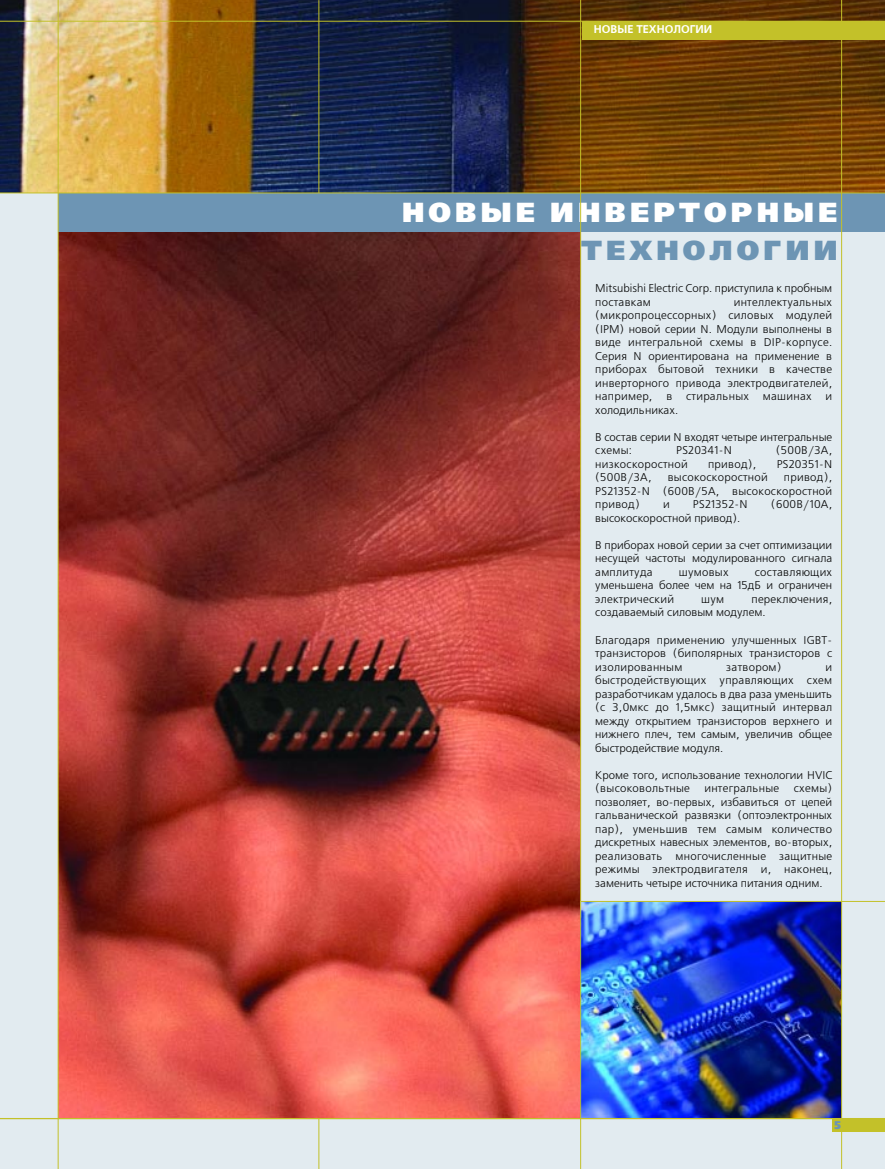
<style>
.page{position:relative;width:885px;height:1169px;background:#fff}
.page>*{position:absolute;margin:0;border:0;box-sizing:border-box;transform-origin:0 0}
.t1{font:27.5px "Free Set Black C";letter-spacing:.15em;color:#fff}
.t2{font:27.5px "Free Set Black C";letter-spacing:.15em;color:#6d95b4}
.t3{font:11.25px/13.5px "Free Set C";color:#000;text-align:justify}
.t4{font:11.25px "Free Set C";letter-spacing:.025em;color:#000}
.t5{font:700 11.25px "Free Set C";color:#fff}
.t6{font:11.25px "Free Set Black C";color:#6d95b4}
</style>
<div class="page">
<div style="left:0;top:151px;width:885px;height:1018px;background:#e2ebf0"></div>
<img style="left:0;top:0;width:885px;height:193px">
<div style="left:832px;top:1118px;width:53px;height:14px;background:#c3c129"></div>
<div style="left:582px;top:21px;width:303px;height:19px;background:#c3c129"></div>
<hr style="left:0;top:21px;width:885px;height:1px;background:#c3c129">
<hr style="left:319px;top:0;width:1px;height:1169px;background:#c3c129">
<div style="left:59px;top:193px;width:826px;height:39px;background:#6d95b4"></div>
<img style="left:59px;top:232px;width:521px;height:886px">
<hr style="left:0;top:193px;width:885px;height:1px;background:#c3c129">
<hr style="left:58px;top:0;width:1px;height:1169px;background:#c3c129">
<img style="left:581px;top:902px;width:260px;height:216px">
<hr style="left:580px;top:0;width:1px;height:1169px;background:#c3c129">
<hr style="left:0;top:1118px;width:885px;height:1px;background:#c3c129">
<hr style="left:841px;top:0;width:1px;height:1169px;background:#c3c129">
<hr style="left:581px;top:901px;width:304px;height:1px;background:#c3c129">
<p class="t5" style="left:594px;top:25px;width:120px">НОВЫЕ ТЕХНОЛОГИИ</p>
<h1 class="t1" style="left:402px;top:203px;width:437px">НОВЫЕ ИНВЕРТОРНЫЕ</h1>
<h1 class="t2" style="left:581px;top:240px;width:258px">ТЕХНОЛОГИИ</h1>
<p class="t3" style="left:595px;top:283px;width:238px">Mitsubishi Electric Corp. приступила к пробным поставкам</p>
<p class="t3" style="left:595px;top:296px;width:238px;text-indent:138px">интеллектуальных (микропроцессорных) силовых модулей (IPM) новой серии N. Модули выполнены в виде интегральной схемы в DIP-корпусе.<br>Серия N ориентирована на применение в приборах бытовой техники в качестве инверторного привода электродвигателей, например, в стиральных машинах и холодильниках.</p>
<p class="t3" style="left:595px;top:431px;width:238px">В состав серии N входят четыре интегральные схемы:</p>
<p class="t4" style="left:676px;top:446px;width:57px">PS20341-N</p>
<p class="t3" style="left:776px;top:445px;width:58px">(500В/3А,</p>
<p class="t4" style="left:595px;top:460px;width:94px">низкоскоростной</p>
<p class="t3" style="left:708px;top:458px;width:50px">привод),</p>
<p class="t4" style="left:777px;top:460px;width:57px">PS20351-N</p>
<p class="t3" style="left:595px;top:472px;width:58px">(500В/3А,</p>
<p class="t4" style="left:668px;top:473px;width:102px">высокоскоростной</p>
<p class="t3" style="left:595px;top:472px;width:238px;text-indent:189px">привод), PS21352-N (600В/5А, высокоскоростной привод)</p>
<p class="t3" style="left:663px;top:499px;width:8px">и</p>
<p class="t4" style="left:693px;top:500px;width:56px">PS21352-N</p>
<p class="t3" style="left:771px;top:499px;width:63px">(600В/10А,</p>
<p class="t3" style="left:595px;top:512px;width:147px">высокоскоростной привод).</p>
<p class="t3" style="left:595px;top:539px;width:238px">В приборах новой серии за счет оптимизации несущей частоты модулированного сигнала амплитуда</p>
<p class="t3" style="left:595px;top:566px;width:238px;text-indent:160px">составляющих уменьшена более чем на 15дБ и ограничен электрический</p>
<p class="t4" style="left:679px;top:568px;width:51px">шумовых</p>
<p class="t3" style="left:595px;top:593px;width:238px;text-indent:156px">переключения, создаваемый силовым модулем.</p>
<p class="t3" style="left:595px;top:634px;width:238px">Благодаря применению улучшенных IGBT&shy;транзисторов (биполярных транзисторов с изолированным</p>
<p class="t3" style="left:701px;top:593px;width:24px">шум</p>
<p class="t4" style="left:726px;top:662px;width:57px">затвором)</p>
<p class="t3" style="left:595px;top:661px;width:238px;text-indent:230px">и быстродействующих управляющих схем разработчикам удалось в два раза уменьшить (с 3,0мкс до 1,5мкс) защитный интервал между открытием транзисторов верхнего и нижнего плеч, тем самым, увеличив общее быстродействие модуля.</p>
<p class="t3" style="left:595px;top:769px;width:238px">Кроме того, использование технологии HVIC (высоковольтные</p>
<p class="t3" style="left:595px;top:782px;width:238px;text-indent:199px">схемы) позволяет, во-первых, избавиться от цепей гальванической развязки (оптоэлектронных пар), уменьшив тем самым количество дискретных навесных элементов, во-вторых, реализовать многочисленные защитные режимы электродвигателя и, наконец, заменить четыре источника питания одним.</p>
<p class="t4" style="left:704px;top:784px;width:76px">интегральные</p>
<p class="t6" style="left:834px;top:1121px;width:10px">5</p>
</div>
